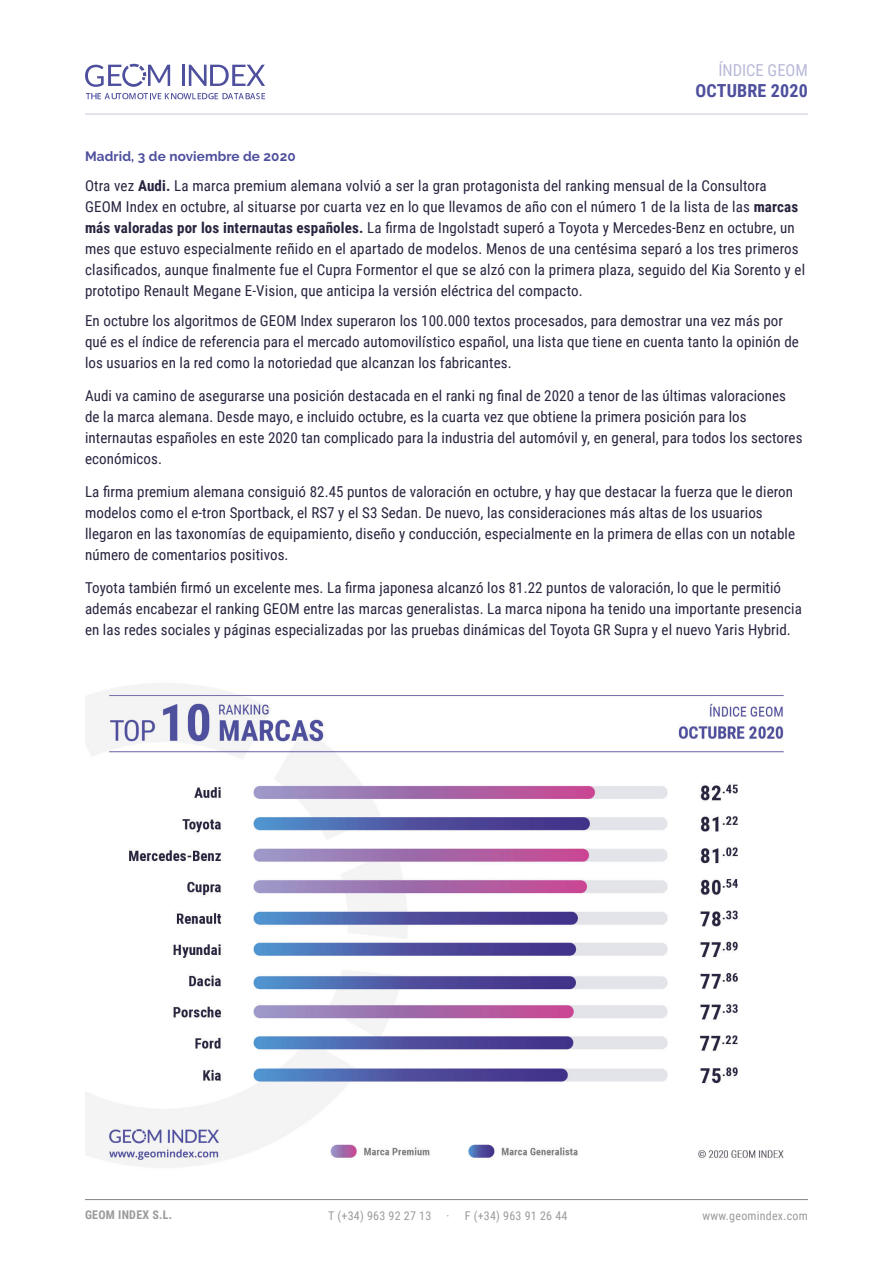
<style>
.page{position:relative;width:893px;height:1263px;background:#fff}
.page>*{position:absolute;margin:0;border:0;box-sizing:border-box;transform-origin:0 0}
.t1{font:700 18px "Roboto Condensed";letter-spacing:.01em;color:#4e4f9d}
.t2{font:16.5px "Roboto Condensed";color:#b8b9d8}
.Texto_común_-_párraf{font:15px/21px "Roboto Condensed";letter-spacing:.005em;color:#27253f}
.fecha{font:15px/21px "Roboto Condensed";letter-spacing:.01em;color:#27253f}
.fecha-2{font:700 13.5px "Raleway";letter-spacing:.01em;color:#4e4f9d}
.t3{font:12px "Roboto Condensed";letter-spacing:.02em;color:#9b9b9b}
.t4{font:700 12px "Roboto Condensed";letter-spacing:.02em;color:#9b9b9b}
.s1{font-weight:700}
</style>
<div class="page">
<hr style="left:85px;top:1199px;width:723px;height:1px;background:#808285">
<hr style="left:85px;top:113px;width:723px;height:2px;background:#cacae2">
<svg style="left:85px;top:64px;width:85px;height:23px"></svg>
<hr style="left:182px;top:65px;width:2px;height:21px;background:#4e4f9d">
<svg style="left:189px;top:65px;width:76px;height:21px"></svg>
<svg style="left:86px;top:93px;width:179px;height:6px"></svg>
<img style="left:85px;top:683px;width:699px;height:485px">
<p class="t2" style="left:718px;top:59px;width:91px">ÍNDICE GEOM</p>
<p class="t1" style="left:695px;top:78px;width:114px">OCTUBRE 2020</p>
<p class="fecha-2" style="left:85px;top:148px;width:212px">Madrid, 3 de noviembre de 2020</p>
<p class="fecha" style="left:85px;top:175px;width:722px">Otra vez <span class="s1">Audi.</span> La marca premium alemana volvió a ser la gran protagonista del ranking mensual de la Consultora GEOM Index en octubre, al situarse por cuarta vez en lo que llevamos de año con el número 1 de la lista de las <span class="s1">marcas más valoradas por los internautas españoles.</span> La firma de Ingolstadt superó a Toyota y Mercedes-Benz en octubre, un mes que estuvo especialmente reñido en el apartado de modelos. Menos de una centésima separó a los tres primeros clasificados, aunque finalmente fue el Cupra Formentor el que se alzó con la primera plaza, seguido del Kia Sorento y el prototipo Renault Megane E-Vision, que anticipa la versión eléctrica del compacto.</p>
<p class="Texto_común_-_párraf" style="left:85px;top:310px;width:715px">En octubre los algoritmos de GEOM Index superaron los 100.000 textos procesados, para demostrar una vez más por qué es el índice de referencia para el mercado automovilístico español, una lista que tiene en cuenta tanto la opinión de los usuarios en la red como la notoriedad que alcanzan los fabricantes.</p>
<p class="Texto_común_-_párraf" style="left:85px;top:385px;width:719px">Audi va camino de asegurarse una posición destacada en el ranki ng final de 2020 a tenor de las últimas valoraciones de la marca alemana. Desde mayo, e incluido octubre, es la cuarta vez que obtiene la primera posición para los internautas españoles en este 2020 tan complicado para la industria del automóvil y, en general, para todos los sectores económicos.</p>
<p class="Texto_común_-_párraf" style="left:85px;top:481px;width:711px">La firma premium alemana consiguió 82.45 puntos de valoración en octubre, y hay que destacar la fuerza que le dieron modelos como el e-tron Sportback, el RS7 y el S3 Sedan. De nuevo, las consideraciones más altas de los usuarios llegaron en las taxonomías de equipamiento, diseño y conducción, especialmente en la primera de ellas con un notable número de comentarios positivos.</p>
<p class="Texto_común_-_párraf" style="left:85px;top:577px;width:718px">Toyota también firmó un excelente mes. La firma japonesa alcanzó los 81.22 puntos de valoración, lo que le permitió además encabezar el ranking GEOM entre las marcas generalistas. La marca nipona ha tenido una importante presencia en las redes sociales y páginas especializadas por las pruebas dinámicas del Toyota GR Supra y el nuevo Yaris Hybrid.</p>
<p class="t4" style="left:85px;top:1206px;width:89px">GEOM INDEX S.L.</p>
<p class="t3" style="left:328px;top:1207px;width:105px">T (+34) 963 92 27 13</p>
<p class="t3" style="left:447px;top:1207px;width:122px">· F (+34) 963 91 26 44</p>
<p class="t3" style="left:702px;top:1207px;width:107px">www.geomindex.com</p>
</div>
